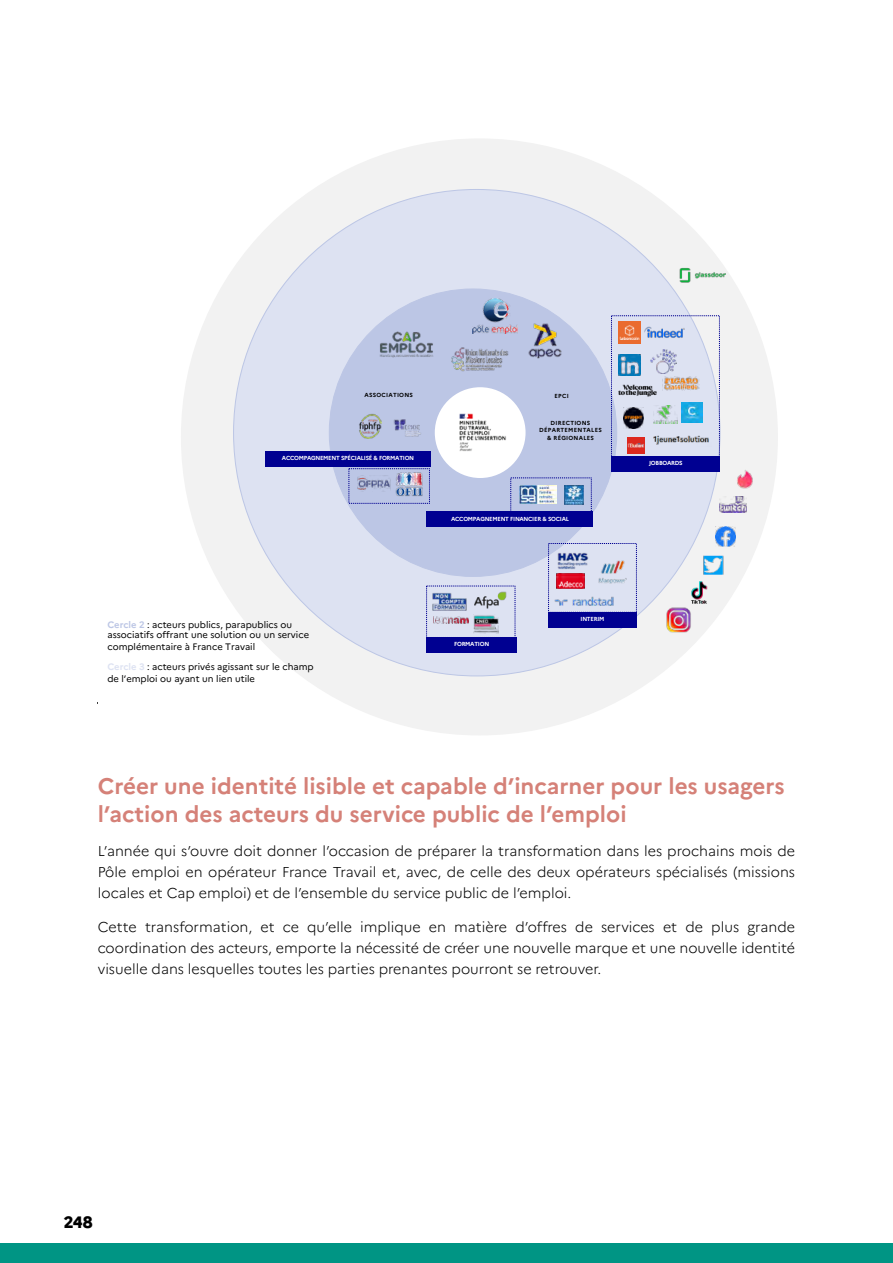
<style>
.page{position:relative;width:893px;height:1263px;background:#fff}
.page>*{position:absolute;margin:0;border:0;box-sizing:border-box;transform-origin:0 0}
.t1{font:700 22.5px/28.5px "Marianne";color:#d58178}
.t2{font:800 16.5px "Marianne";color:#000}
.t3{font:300 14.25px/21px "Marianne";color:#000;text-align:justify}
.t4{font:9.3px/10.4px "Marianne";color:#000}
.t5{font:700 5.85px "Marianne";letter-spacing:-.045em;color:#fff}
.t6{font:700 5.85px/7.1px "Marianne";letter-spacing:.045em;color:#000;text-align:center}
.s1{font-weight:700;color:#bcc6e5}
.s2{font-weight:700;color:#dde2f2}
</style>
<div class="page">
<div style="left:0;top:1243px;width:893px;height:20px;background:#009584"></div>
<div style="left:181px;top:138px;width:597px;height:597px;background:#f2f2f2;border-radius:50%"></div>
<img style="left:703px;top:556px;width:21px;height:18px">
<img style="left:719px;top:497px;width:27px;height:16px">
<img style="left:737px;top:470px;width:16px;height:19px">
<img style="left:679px;top:268px;width:46px;height:15px">
<img style="left:716px;top:526px;width:20px;height:21px">
<img style="left:691px;top:581px;width:17px;height:22px">
<img style="left:666px;top:607px;width:25px;height:25px">
<div style="left:234px;top:189px;width:486px;height:487px;background:#dde2f2;border-radius:50%"></div>
<div style="left:329px;top:289px;width:288px;height:287px;background:#bcc6e5;border-radius:50%"></div>
<img style="left:557px;top:575px;width:27px;height:8px">
<img style="left:598px;top:560px;width:29px;height:23px">
<img style="left:552px;top:546px;width:37px;height:29px">
<img style="left:554px;top:583px;width:59px;height:23px">
<img style="left:528px;top:310px;width:43px;height:49px">
<img style="left:473px;top:298px;width:45px;height:35px">
<img style="left:473px;top:614px;width:26px;height:19px">
<img style="left:474px;top:592px;width:33px;height:17px">
<img style="left:433px;top:617px;width:35px;height:7px">
<img style="left:432px;top:593px;width:35px;height:18px">
<img style="left:564px;top:486px;width:19px;height:19px">
<img style="left:519px;top:486px;width:38px;height:17px">
<img style="left:451px;top:347px;width:57px;height:24px">
<img style="left:359px;top:413px;width:23px;height:26px">
<img style="left:393px;top:419px;width:28px;height:18px">
<img style="left:365px;top:313px;width:68px;height:45px">
<img style="left:395px;top:472px;width:28px;height:24px">
<img style="left:357px;top:475px;width:34px;height:15px">
<div style="left:511px;top:478px;width:80px;height:34px;border:1px dashed #000091"></div>
<div style="left:427px;top:512px;width:166px;height:15px;background:#000091"></div>
<div style="left:265px;top:452px;width:166px;height:15px;background:#000091"></div>
<img style="left:619px;top:355px;width:22px;height:21px">
<img style="left:619px;top:384px;width:37px;height:13px">
<img style="left:682px;top:402px;width:20px;height:20px">
<img style="left:644px;top:326px;width:40px;height:12px">
<img style="left:618px;top:322px;width:22px;height:21px">
<img style="left:653px;top:406px;width:24px;height:17px">
<img style="left:628px;top:437px;width:16px;height:16px">
<img style="left:662px;top:377px;width:37px;height:13px">
<img style="left:650px;top:349px;width:27px;height:24px">
<img style="left:653px;top:435px;width:56px;height:10px">
<img style="left:623px;top:408px;width:21px;height:21px">
<div style="left:612px;top:456px;width:108px;height:15px;background:#000091"></div>
<div style="left:548px;top:612px;width:88px;height:15px;background:#000091"></div>
<div style="left:426px;top:637px;width:91px;height:16px;background:#000091"></div>
<div style="left:436px;top:388px;width:88px;height:89px;background:#fff;border-radius:50%"></div>
<div style="left:435px;top:387px;width:91px;height:91px;border:2px solid #fff;border-radius:50%"></div>
<img style="left:459px;top:413px;width:47px;height:38px">
<p class="t6" style="left:364px;top:392px;width:50px">ASSOCIATIONS</p>
<p class="t6" style="left:555px;top:393px;width:16px">EPCI</p>
<p class="t6" style="left:539px;top:419px;width:64px">DIRECTIONS<br>DÉPARTEMENTALES</p>
<p class="t6" style="left:547px;top:434px;width:49px">&amp; RÉGIONALES</p>
<p class="t5" style="left:282px;top:455px;width:134px">ACCOMPAGNEMENT SPÉCIALISÉ &amp; FORMATION</p>
<p class="t5" style="left:649px;top:459px;width:35px">JOBBOARDS</p>
<p class="t5" style="left:451px;top:515px;width:119px">ACCOMPAGNEMENT FINANCIER &amp; SOCIAL</p>
<p class="t4" style="left:107px;top:619px;width:203px"><span class="s1">Cercle 2</span> : acteurs publics, parapublics ou associatifs offrant une solution ou un service</p>
<p class="t4" style="left:107px;top:637px;width:208px;line-height:20px">complémentaire à France Travail<br><span class="s2">Cercle 3</span> : acteurs privés agissant sur le champ</p>
<p class="t4" style="left:107px;top:673px;width:149px">de l’emploi ou ayant un lien utile</p>
<p class="t5" style="left:454px;top:641px;width:37px">FORMATION</p>
<p class="t5" style="left:580px;top:616px;width:25px">INTERIM</p>
<h1 class="t1" style="left:98px;top:770px;width:688px">Créer une identité lisible et capable d’incarner pour les usagers l’action des acteurs du service public de l’emploi</h1>
<p class="t3" style="left:98px;top:839px;width:699px">L’année qui s’ouvre doit donner l’occasion de préparer la transformation dans les prochains mois de Pôle emploi en opérateur France Travail et, avec, de celle des deux opérateurs spécialisés (missions locales et Cap emploi) et de l’ensemble du service public de l’emploi.</p>
<p class="t3" style="left:98px;top:915px;width:699px">Cette transformation, et ce qu’elle implique en matière d’offres de services et de plus grande coordination des acteurs, emporte la nécessité de créer une nouvelle marque et une nouvelle identité visuelle dans lesquelles toutes les parties prenantes pourront se retrouver.</p>
<p class="t2" style="left:64px;top:1209px;width:30px">248</p>
</div>
